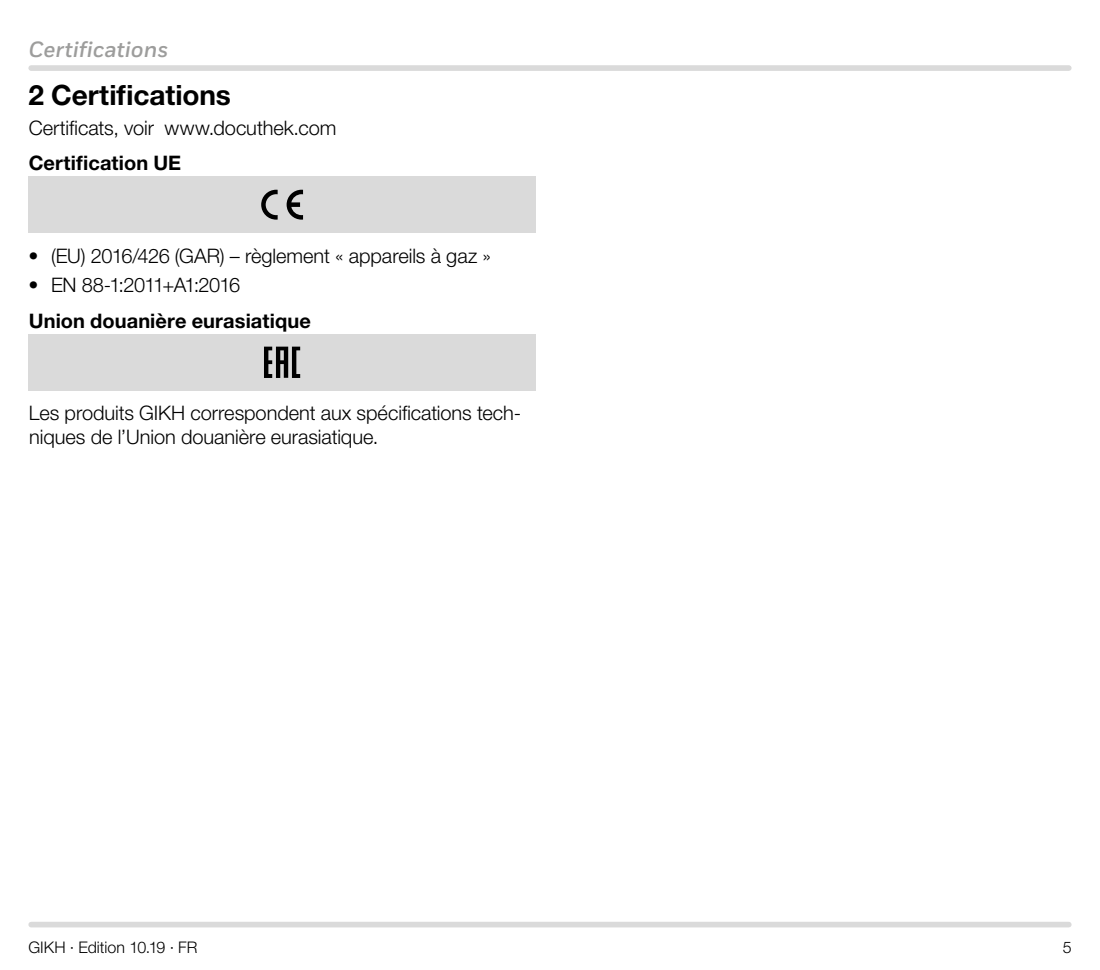
<style>
.page{position:relative;width:1100px;height:970px;background:#fff}
.page>*{position:absolute;margin:0;border:0;box-sizing:border-box;transform-origin:0 0}
.t1{font:700 28px "Helvetica Neue LT Pro";letter-spacing:-.005em;color:#000}
.t2{font:italic 700 22px "Honeywell Sans";color:#9d9d9c}
.t3{font:300 20px/24px "Helvetica Neue LT Pro";letter-spacing:-.005em;color:#000}
.t4{font:700 20px "Helvetica Neue LT Pro";letter-spacing:.005em;color:#000}
.t5{font:300 20px "Helvetica Neue LT Pro";letter-spacing:-.04em;color:#000}
.t6{font:300 16px "Helvetica Neue LT Pro";color:#000}
</style>
<div class="page">
<div style="left:31px;top:921px;width:1038px;height:6px;background:#dadada"></div>
<div style="left:31px;top:65px;width:1038px;height:6px;background:#dadada"></div>
<div style="left:28px;top:176px;width:508px;height:57px;background:#dadada"></div>
<svg style="left:261px;top:190px;width:17px;height:30px"></svg>
<svg style="left:287px;top:190px;width:16px;height:30px"></svg>
<div style="left:28px;top:334px;width:508px;height:56px;background:#dadada"></div>
<svg style="left:264px;top:346px;width:36px;height:32px"></svg>
<p class="t2" style="left:28px;top:36px;width:142px">Certifications</p>
<h1 class="t1" style="left:29px;top:78px;width:204px">2 Certifications</h1>
<p class="t3" style="left:29px;top:115px;width:309px">Certificats, voir www.docuthek.com</p>
<p class="t4" style="left:29px;top:151px;width:154px">Certification UE</p>
<p class="t3" style="left:28px;top:243px;width:464px">• (EU) 2016/426 (GAR) – règlement « appareils à gaz »</p>
<p class="t5" style="left:28px;top:273px;width:214px">• EN 88-1:2011+A1:2016</p>
<p class="t4" style="left:29px;top:308px;width:284px">Union douanière eurasiatique</p>
<p class="t3" style="left:29px;top:401px;width:494px">Les produits GIKH correspondent aux spécifications tech&shy;niques de l’Union douanière eurasiatique.</p>
<p class="t6" style="left:28px;top:937px;width:171px">GIKH · Edition 10.19 · FR</p>
<p class="t6" style="left:1063px;top:937px;width:10px">5</p>
</div>
